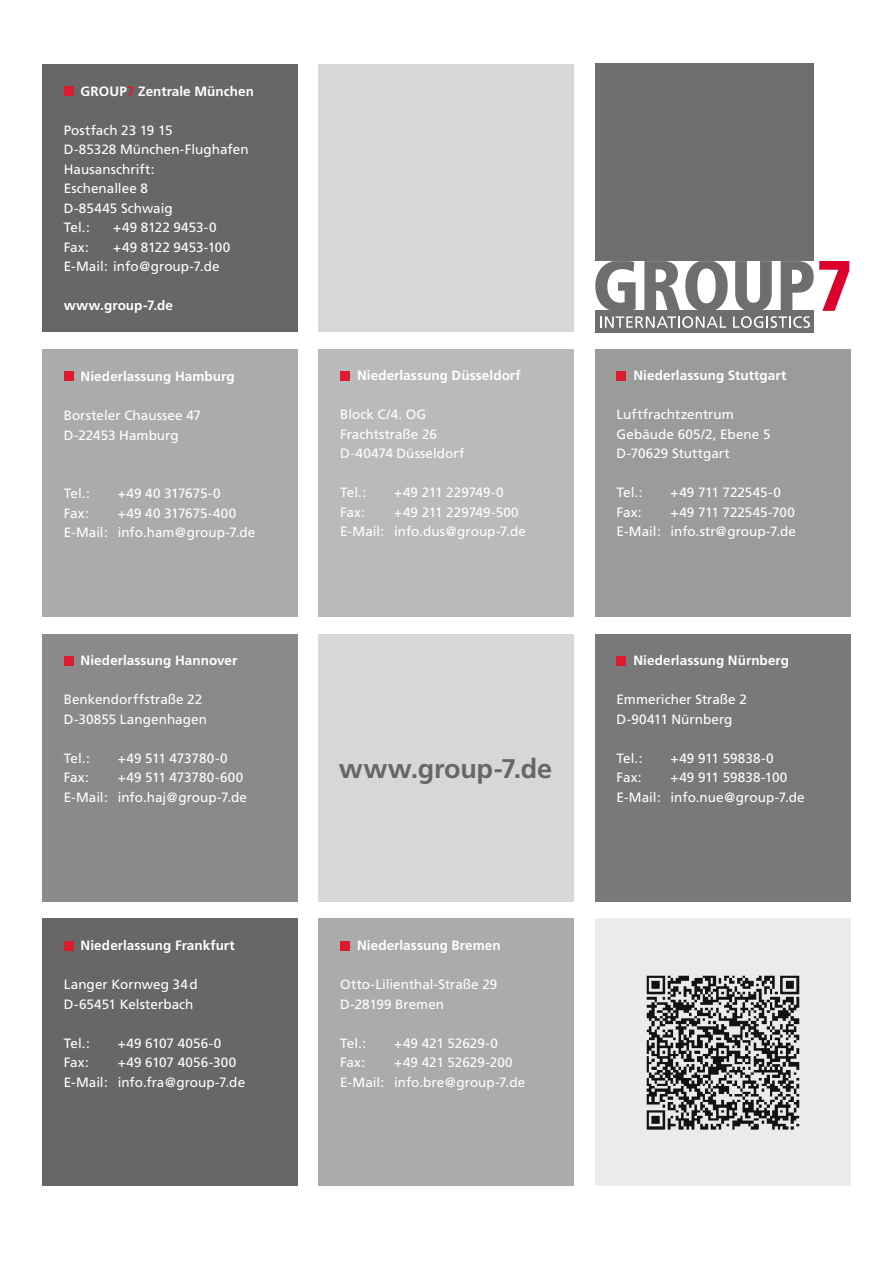
<style>
.page{position:relative;width:893px;height:1263px;background:#fff}
.page>*{position:absolute;margin:0;border:0;box-sizing:border-box;transform-origin:0 0}
.t1{font:700 27px "Frutiger";letter-spacing:-.01em;color:#676767}
.t2{font:13.5px/19.5px "Frutiger";color:#fff}
.t3{font:700 13.5px "Frutiger";letter-spacing:.005em;color:#fff}
.s1{color:#dc1c2e}
</style>
<div class="page">
<div style="left:319px;top:64px;width:255px;height:268px;background:#d6d7d7"></div>
<div style="left:43px;top:918px;width:255px;height:268px;background:#676767"></div>
<div style="left:319px;top:918px;width:255px;height:268px;background:#aaabab"></div>
<div style="left:595px;top:918px;width:255px;height:268px;background:#ebebeb"></div>
<div style="left:43px;top:634px;width:255px;height:267px;background:#8a8a8a"></div>
<div style="left:319px;top:634px;width:255px;height:267px;background:#d6d7d7"></div>
<div style="left:595px;top:634px;width:255px;height:267px;background:#797979"></div>
<div style="left:43px;top:349px;width:255px;height:268px;background:#aaabab"></div>
<div style="left:319px;top:349px;width:255px;height:268px;background:#b9baba"></div>
<div style="left:595px;top:349px;width:255px;height:268px;background:#9a9b9b"></div>
<div style="left:595px;top:64px;width:218px;height:197px;background:#6e6e6e"></div>
<div style="left:595px;top:310px;width:218px;height:22px;background:#6e6e6e"></div>
<svg style="left:595px;top:261px;width:254px;height:67px"></svg>
<div style="left:43px;top:64px;width:255px;height:268px;background:#676767"></div>
<div style="left:64px;top:86px;width:9px;height:10px;background:#dc1c2e"></div>
<div style="left:64px;top:941px;width:9px;height:9px;background:#dc1c2e"></div>
<div style="left:64px;top:656px;width:9px;height:9px;background:#dc1c2e"></div>
<div style="left:64px;top:372px;width:9px;height:9px;background:#dc1c2e"></div>
<div style="left:340px;top:371px;width:10px;height:9px;background:#dc1c2e"></div>
<div style="left:340px;top:941px;width:10px;height:9px;background:#dc1c2e"></div>
<div style="left:617px;top:656px;width:9px;height:9px;background:#dc1c2e"></div>
<div style="left:617px;top:371px;width:9px;height:9px;background:#dc1c2e"></div>
<img style="left:646px;top:976px;width:153px;height:153px">
<p class="t3" style="left:81px;top:83px;width:175px">GROUP<span class="s1">7</span> Zentrale München</p>
<p class="t2" style="left:64px;top:120px;width:186px">Postfach 23 19 15<br>D-85328 München-Flughafen<br>Hausanschrift:<br>Eschenallee 8<br>D-85445 Schwaig<br>Tel.:</p>
<p class="t2" style="left:113px;top:217px;width:105px">+49 8122 9453-0</p>
<p class="t2" style="left:64px;top:237px;width:168px;text-indent:50px">+49 8122 9453-100<br>E-Mail: info@group-7.de</p>
<p class="t3" style="left:64px;top:297px;width:111px">www.group-7.de</p>
<p class="t2" style="left:64px;top:237px;width:27px">Fax:</p>
<p class="t3" style="left:81px;top:369px;width:156px">Niederlassung Hamburg</p>
<p class="t2" style="left:64px;top:406px;width:139px">Borsteler Chaussee 47<br>D-22453 Hamburg</p>
<p class="t2" style="left:64px;top:484px;width:28px">Tel.:</p>
<p class="t2" style="left:118px;top:484px;width:104px">+49 40 317675-0</p>
<p class="t2" style="left:64px;top:503px;width:27px">Fax:</p>
<p class="t2" style="left:64px;top:503px;width:193px;text-indent:54px">+49 40 317675-400<br>E-Mail: info.ham@group-7.de</p>
<p class="t3" style="left:81px;top:653px;width:158px">Niederlassung Hannover</p>
<p class="t2" style="left:64px;top:690px;width:145px">Benkendorffstraße 22<br>D-30855 Langenhagen</p>
<p class="t2" style="left:64px;top:748px;width:28px">Tel.:</p>
<p class="t2" style="left:118px;top:748px;width:111px">+49 511 473780-0</p>
<p class="t2" style="left:64px;top:768px;width:27px">Fax:</p>
<p class="t2" style="left:64px;top:768px;width:185px;text-align:right">+49 511 473780-600<br>E-Mail: info.haj@group-7.de</p>
<p class="t3" style="left:81px;top:938px;width:156px">Niederlassung Frankfurt</p>
<p class="t2" style="left:64px;top:975px;width:135px">Langer Kornweg 34d<br>D-65451 Kelsterbach</p>
<p class="t2" style="left:64px;top:1033px;width:28px">Tel.:</p>
<p class="t2" style="left:118px;top:1033px;width:105px">+49 6107 4056-0</p>
<p class="t2" style="left:64px;top:1053px;width:27px">Fax:</p>
<p class="t2" style="left:64px;top:1053px;width:183px;text-indent:54px">+49 6107 4056-300<br>E-Mail: info.fra@group-7.de</p>
<p class="t3" style="left:357px;top:368px;width:165px">Niederlassung Düsseldorf</p>
<p class="t2" style="left:340px;top:405px;width:126px">Block C/4. OG<br>Frachtstraße 26<br>D-40474 Düsseldorf</p>
<p class="t2" style="left:340px;top:483px;width:28px">Tel.:</p>
<p class="t2" style="left:394px;top:483px;width:111px">+49 211 229749-0</p>
<p class="t2" style="left:340px;top:502px;width:27px">Fax:</p>
<p class="t2" style="left:340px;top:502px;width:187px;text-indent:54px">+49 211 229749-500<br>E-Mail: info.dus@group-7.de</p>
<h1 class="t1" style="left:339px;top:753px;width:215px">www.group-7.de</h1>
<p class="t3" style="left:357px;top:938px;width:145px">Niederlassung Bremen</p>
<p class="t2" style="left:340px;top:975px;width:159px">Otto-Lilienthal-Straße 29<br>D-28199 Bremen</p>
<p class="t2" style="left:340px;top:1033px;width:28px">Tel.:</p>
<p class="t2" style="left:394px;top:1033px;width:105px">+49 421 52629-0</p>
<p class="t2" style="left:340px;top:1053px;width:27px">Fax:</p>
<p class="t2" style="left:340px;top:1053px;width:187px;text-indent:54px">+49 421 52629-200<br>E-Mail: info.bre@group-7.de</p>
<p class="t3" style="left:633px;top:368px;width:154px">Niederlassung Stuttgart</p>
<p class="t2" style="left:617px;top:405px;width:155px">Luftfrachtzentrum<br>Gebäude 605/2, Ebene 5<br>D-70629 Stuttgart</p>
<p class="t2" style="left:617px;top:483px;width:28px">Tel.:</p>
<p class="t2" style="left:671px;top:483px;width:112px">+49 711 722545-0</p>
<p class="t2" style="left:617px;top:502px;width:27px">Fax:</p>
<p class="t2" style="left:617px;top:502px;width:181px;text-align:right">+49 711 722545-700<br>E-Mail: info.str@group-7.de</p>
<p class="t3" style="left:633px;top:653px;width:157px">Niederlassung Nürnberg</p>
<p class="t2" style="left:617px;top:690px;width:132px">Emmericher Straße 2<br>D-90411 Nürnberg</p>
<p class="t2" style="left:617px;top:748px;width:28px">Tel.:</p>
<p class="t2" style="left:671px;top:748px;width:105px">+49 911 59838-0</p>
<p class="t2" style="left:617px;top:768px;width:27px">Fax:</p>
<p class="t2" style="left:617px;top:768px;width:190px;text-indent:54px">+49 911 59838-100<br>E-Mail: info.nue@group-7.de</p>
</div>
